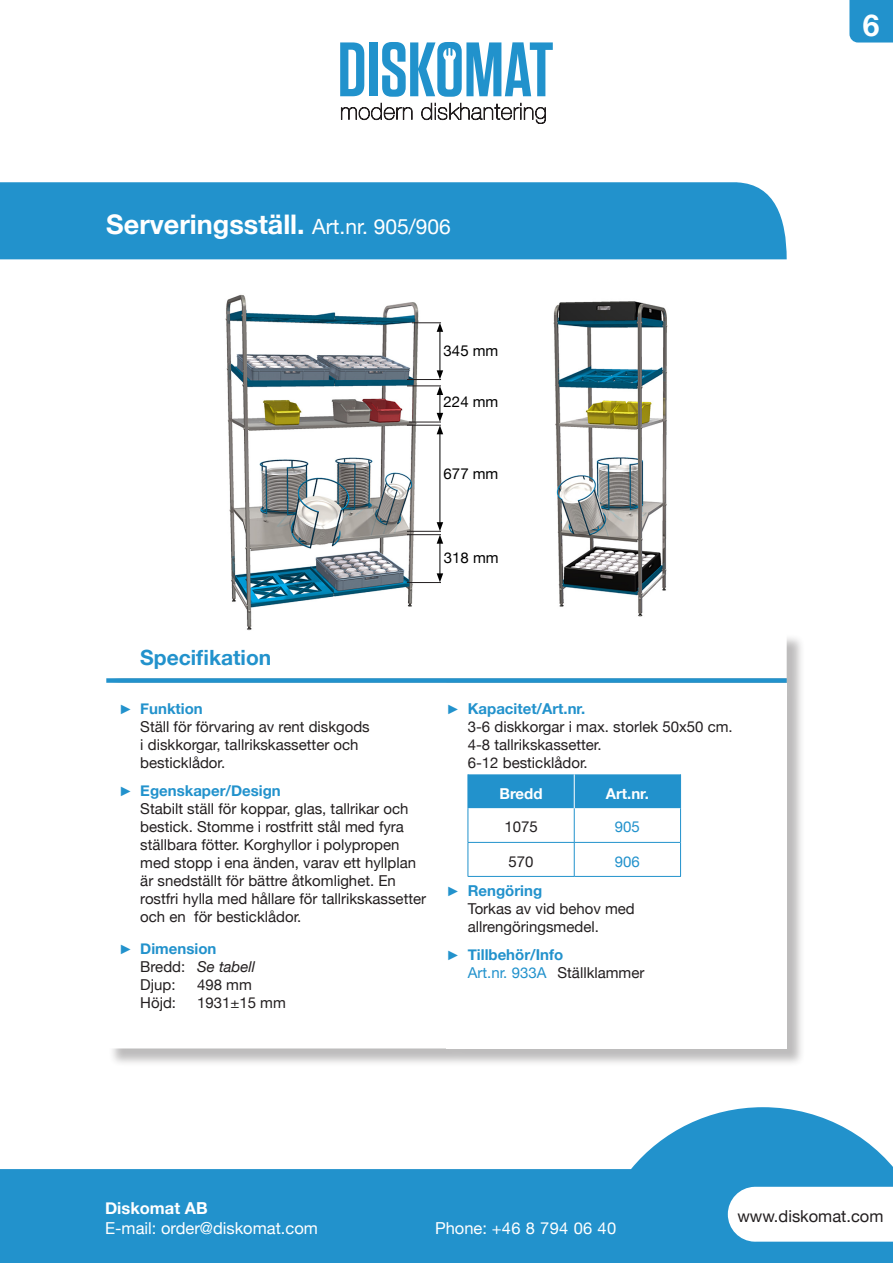
<style>
.page{position:relative;width:893px;height:1263px;background:#fff}
.page>*{position:absolute;margin:0;border:0;box-sizing:border-box;transform-origin:0 0}
.t1{font:700 30px "Helvetica Neue";color:#fdffff}
._1_Rubrik_produkter{font:700 27px "Helvetica Neue";color:#fff}
.Rubrick_2_Innehåll{font:700 21px "Helvetica Neue";color:#2292cc}
.t2{font:16.5px "Helvetica Neue";color:#fff}
.t3{font:16.5px "Helvetica Neue";letter-spacing:.02em;color:#fff}
.t4{font:16.5px "Helvetica Neue";color:#231f20}
.t5{font:700 16.5px "Helvetica Neue";color:#fff}
._4_Text{font:15px/18px "Helvetica Neue";color:#231f20}
.Rubrick_2_Innehåll-2{font:700 15px "Helvetica Neue";color:#2292cc}
.t6{font:15px "Helvetica Neue";color:#000}
._4_Text-2{font:italic 15px "Helvetica Neue";color:#231f20}
._1_Rubrik_produkter-2{font:700 15px "Helvetica Neue";color:#fff}
._1_Rubrik_produkter-3{font:15px "Helvetica Neue";color:#231f20}
._1_Rubrik_produkter-4{font:15px "Helvetica Neue";color:#2292cc}
.s1{font-weight:400;font-size:21px}
.s2{font-family:"Arial";font-weight:400;font-size:13.5px}
.s3{font-style:normal}
.s4{color:#2292cc}
</style>
<div class="page">
<svg style="left:341px;top:103px;width:205px;height:21px"></svg>
<svg style="left:340px;top:42px;width:24px;height:54px"></svg>
<div style="left:369px;top:42px;width:8px;height:54px;background:#2192cc"></div>
<svg style="left:382px;top:42px;width:171px;height:55px"></svg>
<svg style="left:0;top:1107px;width:893px;height:156px;fill:#2292cc"></svg>
<div style="left:849px;top:0;width:44px;height:43px;background:#2292cc"></div>
<div style="left:0;top:182px;width:787px;height:77px;background:#2292cc"></div>
<div style="left:108px;top:634px;width:698px;height:433px;background:#231f20;opacity:.3"></div>
<svg style="left:108px;top:634px;width:679px;height:414px"></svg>
<svg style="left:106px;top:678px;width:681px;height:5px;background:#3297cb"></svg>
<div style="left:446px;top:683px;width:341px;height:365px;background:#fff"></div>
<svg style="left:469px;top:774px;width:211px;height:102px"></svg>
<hr style="left:680px;top:808px;width:1px;height:34px;background:#2292cc">
<hr style="left:680px;top:842px;width:1px;height:34px;background:#2292cc">
<hr style="left:574px;top:774px;width:1px;height:34px;background:#fff">
<hr style="left:680px;top:774px;width:1px;height:34px;background:#2292cc">
<hr style="left:468px;top:808px;width:1px;height:34px;background:#2292cc">
<hr style="left:574px;top:808px;width:1px;height:34px;background:#2292cc">
<hr style="left:468px;top:842px;width:106px;height:1px;background:#2292cc">
<hr style="left:468px;top:842px;width:1px;height:34px;background:#2292cc">
<hr style="left:574px;top:842px;width:106px;height:1px;background:#2292cc">
<hr style="left:574px;top:842px;width:1px;height:34px;background:#2292cc">
<hr style="left:468px;top:876px;width:106px;height:1px;background:#2292cc">
<hr style="left:574px;top:876px;width:107px;height:1px;background:#2292cc">
<hr style="left:468px;top:774px;width:1px;height:34px;background:#2292cc">
<img style="left:553px;top:301px;width:115px;height:316px">
<img style="left:225px;top:294px;width:196px;height:337px">
<hr style="left:440px;top:541px;width:1px;height:35px;background:#000">
<svg style="left:437px;top:573px;width:6px;height:9px"></svg>
<hr style="left:440px;top:432px;width:1px;height:93px;background:#000">
<svg style="left:437px;top:522px;width:6px;height:22px"></svg>
<svg style="left:437px;top:387px;width:6px;height:47px"></svg>
<hr style="left:440px;top:329px;width:1px;height:44px;background:#000">
<svg style="left:437px;top:370px;width:6px;height:9px"></svg>
<hr style="left:407px;top:582px;width:34px;height:1px;background:#231f20">
<hr style="left:407px;top:534px;width:34px;height:1px;background:#231f20">
<hr style="left:407px;top:531px;width:34px;height:1px;background:#231f20">
<hr style="left:409px;top:422px;width:32px;height:1px;background:#231f20">
<hr style="left:407px;top:425px;width:34px;height:1px;background:#231f20">
<hr style="left:407px;top:379px;width:34px;height:1px;background:#231f20">
<svg style="left:412px;top:323px;width:31px;height:9px"></svg>
<hr style="left:407px;top:386px;width:34px;height:1px;background:#231f20">
<p class="_1_Rubrik_produkter" style="left:106px;top:208px;width:346px">Serveringsställ. <span class="s1">Art.nr. 905/906</span></p>
<p class="t6" style="left:444px;top:342px;width:56px">345 mm</p>
<p class="t6" style="left:444px;top:392px;width:56px">224 mm</p>
<p class="t6" style="left:444px;top:465px;width:56px">677 mm</p>
<p class="t6" style="left:444px;top:548px;width:56px">318 mm</p>
<p class="Rubrick_2_Innehåll" style="left:140px;top:645px;width:133px">Specifikation</p>
<p class="Rubrick_2_Innehåll-2" style="left:119px;top:700px;width:85px"><span class="s2">►</span> Funktion</p>
<p class="_4_Text" style="left:140px;top:718px;width:231px">Ställ för förvaring av rent diskgods</p>
<p class="_4_Text" style="left:140px;top:736px;width:220px">i diskkorgar, tallrikskassetter och</p>
<p class="_4_Text" style="left:140px;top:754px;width:87px">besticklådor.</p>
<p class="Rubrick_2_Innehåll-2" style="left:119px;top:782px;width:163px"><span class="s2">►</span> Egenskaper/Design</p>
<p class="_4_Text" style="left:140px;top:800px;width:270px">Stabilt ställ för koppar, glas, tallrikar och</p>
<p class="_4_Text" style="left:140px;top:818px;width:265px">bestick. Stomme i rostfritt stål med fyra</p>
<p class="_4_Text" style="left:140px;top:836px;width:261px">ställbara fötter. Korghyllor i polypropen</p>
<p class="_4_Text" style="left:140px;top:854px;width:277px">med stopp i ena änden, varav ett hyllplan</p>
<p class="_4_Text" style="left:140px;top:872px;width:257px">är snedställt för bättre åtkomlighet. En</p>
<p class="_4_Text" style="left:140px;top:890px;width:287px">rostfri hylla med hållare för tallrikskassetter och en för besticklådor.</p>
<p class="Rubrick_2_Innehåll-2" style="left:119px;top:939px;width:99px"><span class="s2">►</span> Dimension</p>
<p class="_4_Text-2" style="left:140px;top:958px;width:116px"><span class="s3">Bredd:</span> Se tabell</p>
<p class="_4_Text" style="left:140px;top:975px;width:37px">Djup:</p>
<p class="_4_Text" style="left:197px;top:975px;width:56px">498 mm</p>
<p class="_4_Text" style="left:140px;top:993px;width:37px">Höjd:</p>
<p class="_4_Text" style="left:197px;top:993px;width:90px">1931±15 mm</p>
<p class="Rubrick_2_Innehåll-2" style="left:446px;top:700px;width:140px"><span class="s2">►</span> Kapacitet/Art.nr.</p>
<p class="_4_Text" style="left:468px;top:718px;width:266px">3-6 diskkorgar i max. storlek 50x50 cm.</p>
<p class="_4_Text" style="left:468px;top:736px;width:135px">4-8 tallrikskassetter.</p>
<p class="_4_Text" style="left:468px;top:754px;width:122px">6-12 besticklådor.</p>
<p class="_1_Rubrik_produkter-2" style="left:499px;top:784px;width:45px">Bredd</p>
<p class="_1_Rubrik_produkter-2" style="left:606px;top:784px;width:45px">Art.nr.</p>
<p class="_1_Rubrik_produkter-3" style="left:504px;top:818px;width:35px">1075</p>
<p class="_1_Rubrik_produkter-4" style="left:615px;top:818px;width:27px">905</p>
<p class="_1_Rubrik_produkter-3" style="left:509px;top:852px;width:27px">570</p>
<p class="_1_Rubrik_produkter-4" style="left:615px;top:852px;width:27px">906</p>
<p class="Rubrick_2_Innehåll-2" style="left:446px;top:881px;width:97px"><span class="s2">►</span> Rengöring</p>
<p class="_4_Text" style="left:468px;top:899px;width:168px">Torkas av vid behov med</p>
<p class="_4_Text" style="left:468px;top:917px;width:133px">allrengöringsmedel.</p>
<p class="Rubrick_2_Innehåll-2" style="left:446px;top:945px;width:118px"><span class="s2">►</span> Tillbehör/Info</p>
<p class="_4_Text" style="left:468px;top:963px;width:178px"><span class="s4">Art.nr. 933A</span> Ställklammer</p>
<h1 class="t1" style="left:863px;top:7px;width:18px">6</h1>
<p class="t5" style="left:105px;top:1198px;width:104px">Diskomat AB</p>
<p class="t2" style="left:105px;top:1218px;width:214px">E-mail: order@diskomat.com</p>
<p class="t3" style="left:435px;top:1218px;width:183px">Phone: +46 8 794 06 40</p>
<p class="t4" style="left:737px;top:1206px;width:148px">www.diskomat.com</p>
</div>
